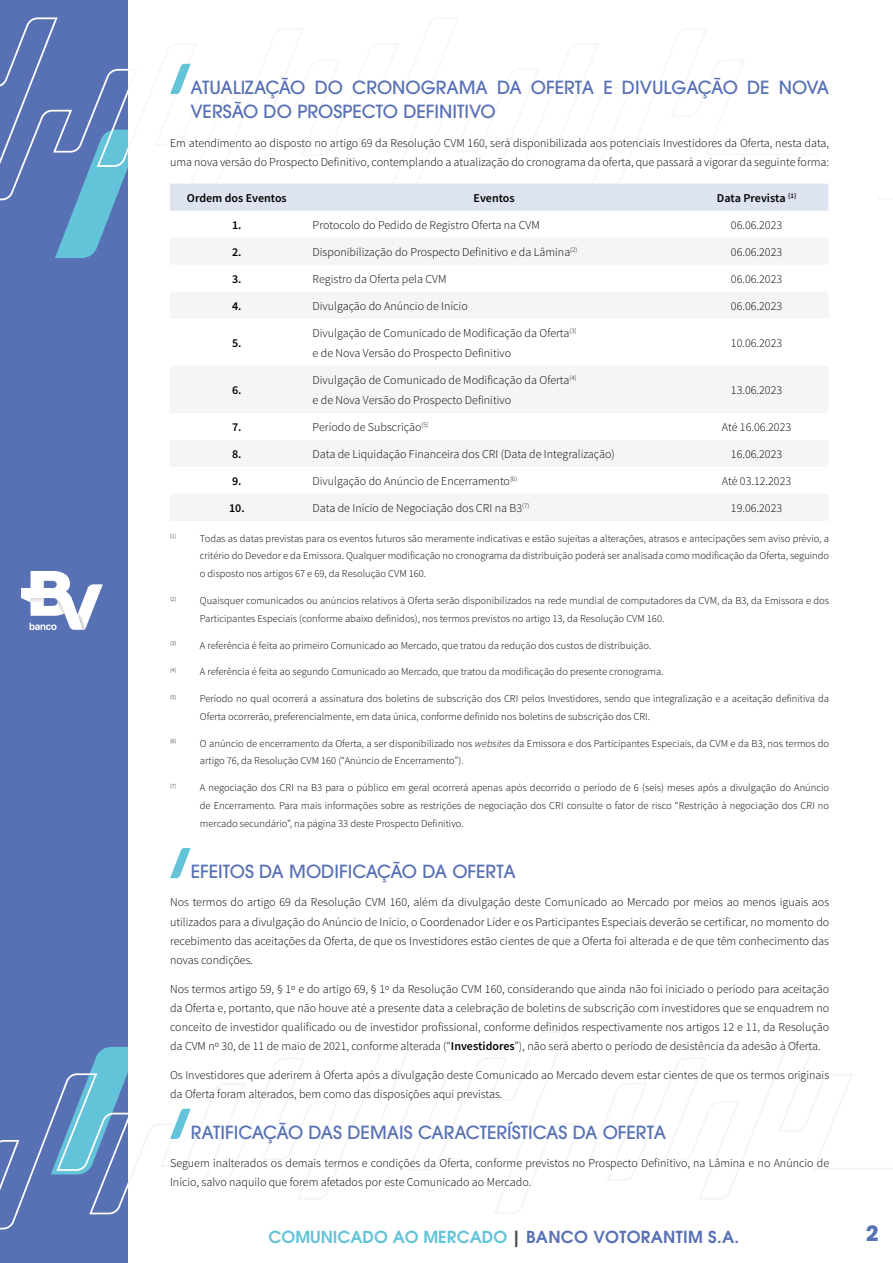
<style>
.page{position:relative;width:893px;height:1263px;background:#fff}
.page>*{position:absolute;margin:0;border:0;box-sizing:border-box;transform-origin:0 0}
.t1{font:700 21px "ITC Avant Garde Pro";color:#5871b5}
.t2{font:500 18px/24.3px "ITC Avant Garde Pro";color:#5871b5}
.t3{font:600 16.5px "ITC Avant Garde Pro";color:#63c3d9}
.t4{font:300 12px/19.2px "Source Sans Pro";color:#000}
.t5{font:600 12px "Source Sans Pro";color:#000}
.t6{font:300 10.5px/17.7px "Source Sans Pro";color:#000}
.s1{font-style:italic}
.s2{font-weight:600}
.s3{color:#4d4d4d}
.s4{color:#5871b5}
</style>
<div class="page">
<svg style="left:170px;top:63px;width:651px;height:121px"></svg>
<div style="left:0;top:0;width:128px;height:1263px;background:#5871b5"></div>
<svg style="left:21px;top:571px;width:82px;height:59px"></svg>
<div style="left:21px;top:588px;width:29px;height:10px;background:#fff"></div>
<svg style="left:0;top:17px;width:128px;height:241px"></svg>
<svg style="left:0;top:1047px;width:128px;height:183px"></svg>
<svg style="left:170px;top:64px;width:21px;height:30px"></svg>
<div style="left:170px;top:184px;width:658px;height:27px;background:#dee3f0"></div>
<svg style="left:170px;top:848px;width:21px;height:30px"></svg>
<svg style="left:170px;top:1109px;width:21px;height:30px"></svg>
<h2 class="t2" style="left:190px;top:75px;width:640px">ATUALIZAÇÃO DO CRONOGRAMA DA OFERTA E DIVULGAÇÃO DE NOVA<br>VERSÃO DO PROSPECTO DEFINITIVO</h2>
<p class="t4" style="left:170px;top:133px;width:661px">Em atendimento ao disposto no artigo 69 da Resolução CVM 160, será disponibilizada aos potenciais Investidores da Oferta, nesta data, uma nova versão do Prospecto Definitivo, contemplando a atualização do cronograma da oferta, que passará a vigorar da seguinte forma:</p>
<p class="t5" style="left:187px;top:190px;width:101px">Ordem dos Eventos</p>
<p class="t5" style="left:474px;top:190px;width:43px">Eventos</p>
<p class="t5" style="left:717px;top:190px;width:81px">Data Prevista <sup>(1)</sup></p>
<p class="t5" style="left:232px;top:217px;width:11px">1.</p>
<p class="t4" style="left:313px;top:215px;width:229px">Protocolo do Pedido de Registro Oferta na CVM</p>
<p class="t4" style="left:731px;top:215px;width:53px">06.06.2023</p>
<p class="t5" style="left:232px;top:244px;width:11px">2.</p>
<p class="t4" style="left:313px;top:242px;width:266px">Disponibilização do Prospecto Definitivo e da Lâmina<sup>(2)</sup></p>
<p class="t4" style="left:731px;top:242px;width:53px">06.06.2023</p>
<p class="t5" style="left:232px;top:271px;width:11px">3.</p>
<p class="t4" style="left:313px;top:269px;width:135px">Registro da Oferta pela CVM</p>
<p class="t4" style="left:731px;top:269px;width:53px">06.06.2023</p>
<p class="t5" style="left:232px;top:298px;width:11px">4.</p>
<p class="t4" style="left:313px;top:296px;width:157px">Divulgação do Anúncio de Início</p>
<p class="t4" style="left:731px;top:296px;width:53px">06.06.2023</p>
<p class="t5" style="left:232px;top:335px;width:11px">5.</p>
<p class="t4" style="left:313px;top:323px;width:266px;line-height:20.1px">Divulgação de Comunicado de Modificação da Oferta<sup>(3) </sup>e de Nova Versão do Prospecto Definitivo</p>
<p class="t4" style="left:731px;top:333px;width:53px">10.06.2023</p>
<p class="t5" style="left:232px;top:382px;width:11px">6.</p>
<p class="t4" style="left:313px;top:370px;width:266px;line-height:20.1px">Divulgação de Comunicado de Modificação da Oferta<sup>(4) </sup>e de Nova Versão do Prospecto Definitivo</p>
<p class="t4" style="left:731px;top:380px;width:53px">13.06.2023</p>
<p class="t5" style="left:232px;top:419px;width:11px">7.</p>
<p class="t4" style="left:313px;top:417px;width:118px">Período de Subscrição<sup>(5)</sup></p>
<p class="t4" style="left:722px;top:417px;width:71px">Até 16.06.2023</p>
<p class="t5" style="left:232px;top:446px;width:11px">8.</p>
<p class="t4" style="left:313px;top:444px;width:304px">Data de Liquidação Financeira dos CRI (Data de Integralização)</p>
<p class="t4" style="left:731px;top:444px;width:53px">16.06.2023</p>
<p class="t5" style="left:232px;top:473px;width:11px">9.</p>
<p class="t4" style="left:313px;top:471px;width:206px">Divulgação do Anúncio de Encerramento<sup>(6)</sup></p>
<p class="t4" style="left:722px;top:471px;width:71px">Até 03.12.2023</p>
<p class="t5" style="left:229px;top:500px;width:17px">10.</p>
<p class="t4" style="left:313px;top:498px;width:218px">Data de Início de Negociação dos CRI na B3<sup>(7)</sup></p>
<p class="t4" style="left:731px;top:498px;width:53px">19.06.2023</p>
<p class="t6" style="left:200px;top:529px;width:631px;text-align:justify;text-indent:-30px"><sup>(1)</sup> Todas as datas previstas para os eventos futuros são meramente indicativas e estão sujeitas a alterações, atrasos e antecipações sem aviso prévio, a critério do Devedor e da Emissora. Qualquer modificação no cronograma da distribuição poderá ser analisada como modificação da Oferta, seguindo o disposto nos artigos 67 e 69, da Resolução CVM 160.</p>
<p class="t6" style="left:200px;top:592px;width:631px;text-indent:-30px"><sup>(2)</sup> Quaisquer comunicados ou anúncios relativos à Oferta serão disponibilizados na rede mundial de computadores da CVM, da B3, da Emissora e dos<br>Participantes Especiais (conforme abaixo definidos), nos termos previstos no artigo 13, da Resolução CVM 160.</p>
<p class="t6" style="left:170px;top:636px;width:483px"><sup>(3)</sup> A referência é feita ao primeiro Comunicado ao Mercado, que tratou da redução dos custos de distribuição.</p>
<p class="t6" style="left:170px;top:663px;width:495px"><sup>(4)</sup> A referência é feita ao segundo Comunicado ao Mercado, que tratou da modificação do presente cronograma.</p>
<p class="t6" style="left:200px;top:690px;width:631px;text-indent:-30px"><sup>(5)</sup> Período no qual ocorrerá a assinatura dos boletins de subscrição dos CRI pelos Investidores, sendo que integralização e a aceitação definitiva da<br>Oferta ocorrerão, preferencialmente, em data única, conforme definido nos boletins de subscrição dos CRI.</p>
<p class="t6" style="left:200px;top:734px;width:631px;text-indent:-30px"><sup>(6)</sup> O anúncio de encerramento da Oferta, a ser disponibilizado nos <span class="s1">websites</span> da Emissora e dos Participantes Especiais, da CVM e da B3, nos termos do artigo 76, da Resolução CVM 160 (“Anúncio de Encerramento”).</p>
<p class="t6" style="left:200px;top:779px;width:631px;text-align:justify;text-indent:-30px"><sup>(7)</sup> A negociação dos CRI na B3 para o público em geral ocorrerá apenas após decorrido o período de 6 (seis) meses após a divulgação do Anúncio de Encerramento. Para mais informações sobre as restrições de negociação dos CRI consulte o fator de risco “Restrição à negociação dos CRI no mercado secundário”, na página 33 deste Prospecto Definitivo.</p>
<h2 class="t2" style="left:191px;top:859px;width:326px">EFEITOS DA MODIFICAÇÃO DA OFERTA</h2>
<p class="t4" style="left:170px;top:893px;width:661px;text-align:justify">Nos termos do artigo 69 da Resolução CVM 160, além da divulgação deste Comunicado ao Mercado por meios ao menos iguais aos utilizados para a divulgação do Anúncio de Início, o Coordenador Líder e os Participantes Especiais deverão se certificar, no momento do recebimento das aceitações da Oferta, de que os Investidores estão cientes de que a Oferta foi alterada e de que têm conhecimento das novas condições.</p>
<p class="t4" style="left:170px;top:979px;width:661px;text-align:justify">Nos termos artigo 59, § 1º e do artigo 69, § 1º da Resolução CVM 160, considerando que ainda não foi iniciado o período para aceitação da Oferta e, portanto, que não houve até a presente data a celebração de boletins de subscrição com investidores que se enquadrem no conceito de investidor qualificado ou de investidor profissional, conforme definidos respectivamente nos artigos 12 e 11, da Resolução da CVM nº 30, de 11 de maio de 2021, conforme alterada (“<span class="s2">Investidores</span>”), não será aberto o período de desistência da adesão à Oferta.</p>
<p class="t4" style="left:170px;top:1065px;width:661px">Os Investidores que aderirem à Oferta após a divulgação deste Comunicado ao Mercado devem estar cientes de que os termos originais da Oferta foram alterados, bem como das disposições aqui previstas.</p>
<h2 class="t2" style="left:191px;top:1120px;width:477px">RATIFICAÇÃO DAS DEMAIS CARACTERÍSTICAS DA OFERTA</h2>
<p class="t4" style="left:170px;top:1154px;width:661px">Seguem inalterados os demais termos e condições da Oferta, conforme previstos no Prospecto Definitivo, na Lâmina e no Anúncio de<br>Início, salvo naquilo que forem afetados por este Comunicado ao Mercado.</p>
<h3 class="t3" style="left:269px;top:1226px;width:472px">COMUNICADO AO MERCADO <span class="s3">|</span> <span class="s4">BANCO VOTORANTIM S.A.</span></h3>
<h1 class="t1" style="left:866px;top:1219px;width:14px">2</h1>
</div>
